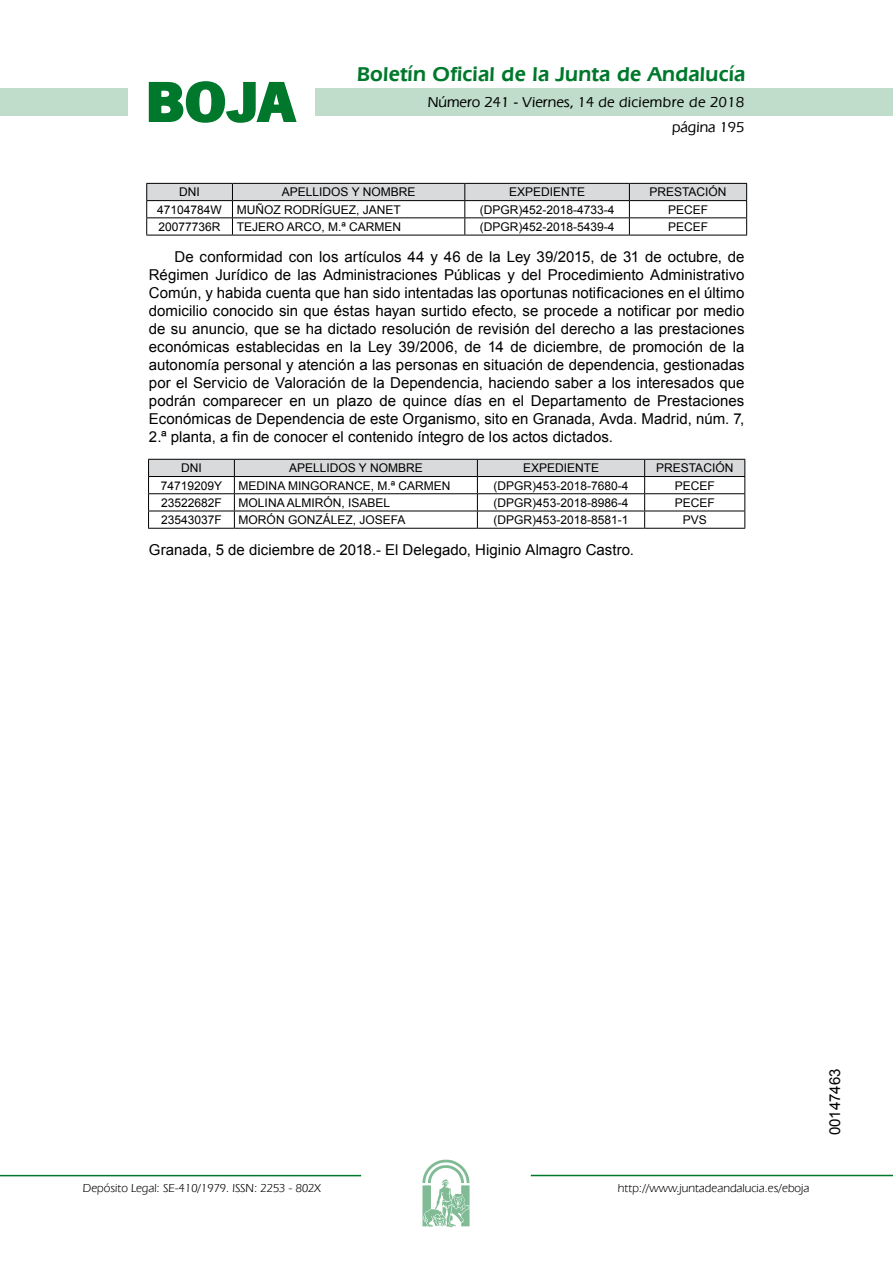
<style>
.page{position:relative;width:893px;height:1263px;background:#fff}
.page>*{position:absolute;margin:0;border:0;box-sizing:border-box;transform-origin:0 0}
.t1{font:700 57.75px "News Got T";color:#00782c;scale:1.14 1}
.t2{font:600 21px "Eras IT Cby BT";letter-spacing:.01em;color:#00782c}
.t3{font:15px/18px "Arial";color:#000;text-align:justify}
.t4{font:500 15px/24.5px "Eras IT Cby BT";color:#000;text-align:right}
.t5{font:12px "Arial";color:#000}
.t6{font:12px "Eras IT Cby BT";color:#000}
</style>
<div class="page">
<div style="left:315px;top:88px;width:577px;height:28px;background:#bfddca"></div>
<div style="left:0;top:88px;width:128px;height:28px;background:#bfddca"></div>
<hr style="left:0;top:1175px;width:361px;height:1px;background:#00782c">
<svg style="left:422px;top:1159px;width:47px;height:68px"></svg>
<hr style="left:531px;top:1175px;width:361px;height:1px;background:#00782c">
<svg style="left:148px;top:81px;width:149px;height:42px"></svg>
<svg style="left:146px;top:183px;width:601px;height:52px"></svg>
<hr style="left:146px;top:235px;width:86px;height:1px;background:#000">
<hr style="left:232px;top:235px;width:233px;height:1px;background:#000">
<hr style="left:465px;top:235px;width:164px;height:1px;background:#000">
<hr style="left:629px;top:235px;width:118px;height:1px;background:#000">
<svg style="left:148px;top:459px;width:597px;height:69px"></svg>
<hr style="left:148px;top:528px;width:86px;height:1px;background:#000">
<hr style="left:234px;top:528px;width:243px;height:1px;background:#000">
<hr style="left:477px;top:528px;width:167px;height:1px;background:#000">
<hr style="left:644px;top:528px;width:101px;height:1px;background:#000">
<h1 class="t1" style="left:145px;top:68px;width:133px">BOJA</h1>
<h2 class="t2" style="left:357px;top:62px;width:390px">Boletín Oficial de la Junta de Andalucía</h2>
<p class="t4" style="left:428px;top:90px;width:318px">Número 241 - Viernes, 14 de diciembre de 2018 página 195</p>
<p class="t5" style="left:179px;top:184px;width:22px">DNI</p>
<p class="t5" style="left:282px;top:184px;width:135px">APELLIDOS Y NOMBRE</p>
<p class="t5" style="left:509px;top:184px;width:78px">EXPEDIENTE</p>
<p class="t5" style="left:649px;top:184px;width:79px">PRESTACIÓN</p>
<p class="t5" style="left:157px;top:202px;width:245px">47104784W MUÑOZ RODRÍGUEZ, JANET</p>
<p class="t5" style="left:479px;top:202px;width:136px">(DPGR)452-2018-4733-4</p>
<p class="t5" style="left:668px;top:202px;width:42px">PECEF</p>
<p class="t5" style="left:158px;top:219px;width:64px">20077736R</p>
<p class="t5" style="left:237px;top:219px;width:166px">TEJERO ARCO, M.ª CARMEN</p>
<p class="t5" style="left:479px;top:219px;width:136px">(DPGR)452-2018-5439-4</p>
<p class="t5" style="left:668px;top:219px;width:42px">PECEF</p>
<p class="t3" style="left:149px;top:248px;width:597px;text-indent:26px">De conformidad con los artículos 44 y 46 de la Ley 39/2015, de 31 de octubre, de Régimen Jurídico de las Administraciones Públicas y del Procedimiento Administrativo Común, y habida cuenta que han sido intentadas las oportunas notificaciones en el último domicilio conocido sin que éstas hayan surtido efecto, se procede a notificar por medio de su anuncio, que se ha dictado resolución de revisión del derecho a las prestaciones económicas establecidas en la Ley 39/2006, de 14 de diciembre, de promoción de la autonomía personal y atención a las personas en situación de dependencia, gestionadas por el Servicio de Valoración de la Dependencia, haciendo saber a los interesados que podrán comparecer en un plazo de quince días en el Departamento de Prestaciones Económicas de Dependencia de este Organismo, sito en Granada, Avda. Madrid, núm. 7, 2.ª planta, a fin de conocer el contenido íntegro de los actos dictados.</p>
<p class="t5" style="left:181px;top:460px;width:22px">DNI</p>
<p class="t5" style="left:289px;top:460px;width:135px">APELLIDOS Y NOMBRE</p>
<p class="t5" style="left:523px;top:460px;width:78px">EXPEDIENTE</p>
<p class="t5" style="left:656px;top:460px;width:79px">PRESTACIÓN</p>
<p class="t5" style="left:161px;top:477px;width:63px">74719209Y</p>
<p class="t5" style="left:239px;top:477px;width:213px">MEDINA MINGORANCE, M.ª CARMEN</p>
<p class="t5" style="left:493px;top:477px;width:136px">(DPGR)453-2018-7680-4</p>
<p class="t5" style="left:674px;top:477px;width:42px">PECEF</p>
<p class="t5" style="left:161px;top:495px;width:62px">23522682F</p>
<p class="t5" style="left:239px;top:495px;width:153px">MOLINA ALMIRÓN, ISABEL</p>
<p class="t5" style="left:493px;top:495px;width:136px">(DPGR)453-2018-8986-4</p>
<p class="t5" style="left:674px;top:495px;width:42px">PECEF</p>
<p class="t5" style="left:161px;top:512px;width:62px">23543037F</p>
<p class="t5" style="left:239px;top:512px;width:168px">MORÓN GONZÁLEZ, JOSEFA</p>
<p class="t5" style="left:493px;top:512px;width:136px">(DPGR)453-2018-8581-1</p>
<p class="t5" style="left:682px;top:512px;width:26px">PVS</p>
<p class="t3" style="left:149px;top:541px;width:486px">Granada, 5 de diciembre de 2018.- El Delegado, Higinio Almagro Castro.</p>
<p class="t6" style="left:83px;top:1181px;width:239px">Depósito Legal: SE-410/1979. ISSN: 2253 - 802X</p>
<p class="t6" style="left:618px;top:1181px;width:193px">http://www.juntadeandalucia.es/eboja</p>
<p class="t3" style="left:826px;top:1135px;width:68px;rotate:-90deg">00147463</p>
</div>
